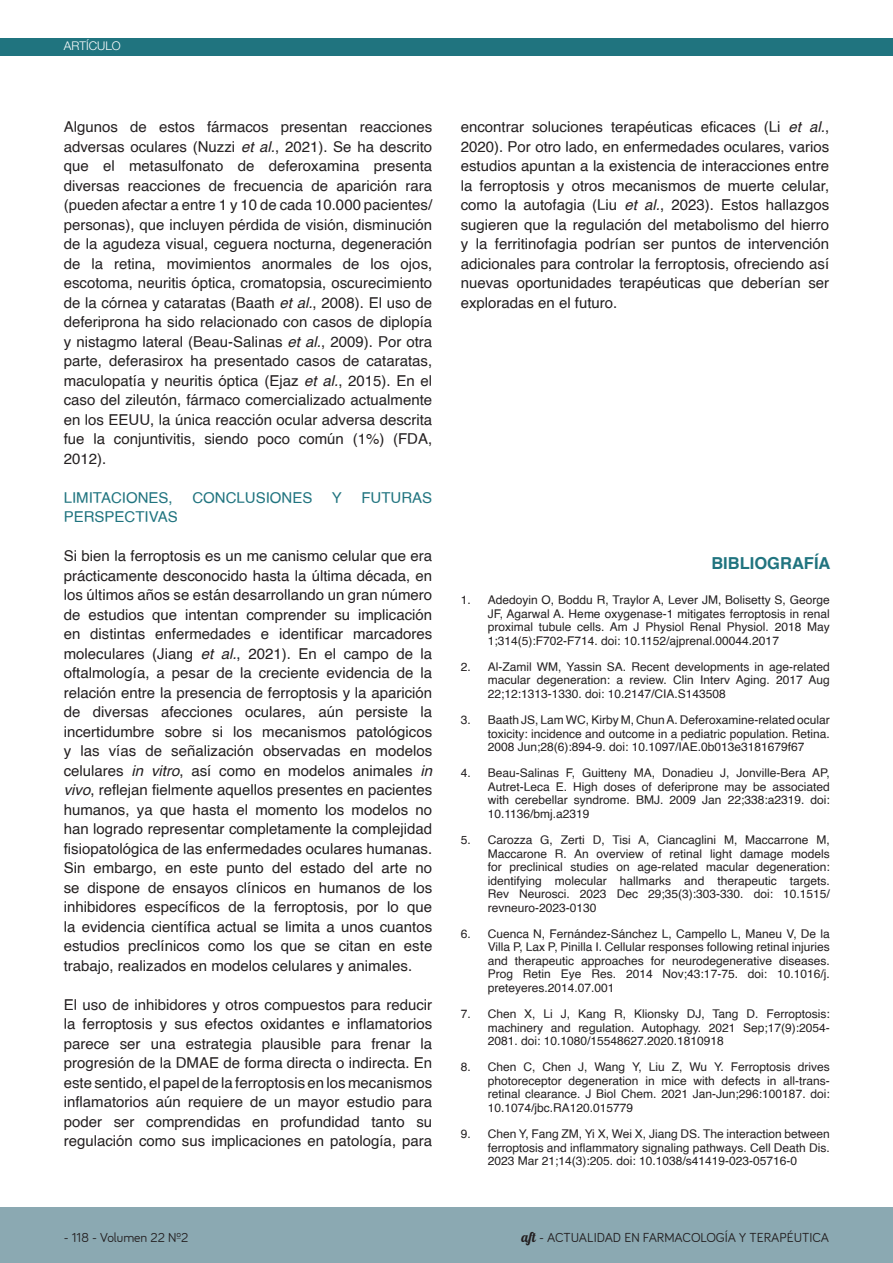
<style>
.page{position:relative;width:893px;height:1263px;background:#fff}
.page>*{position:absolute;margin:0;border:0;box-sizing:border-box;transform-origin:0 0}
.REFERENCIAS_BIBLIOGR{font:700 16.5px "Helvetica";color:#20747f}
.PÁRRAFO{font:15px/19.5px "Helvetica";color:#231f20;text-align:justify}
.PÁRRAFO-2{font:15px "Helvetica";color:#20747f}
.NUMERACIÓN{font:13.5px "Bariol";color:#231f20}
.t1{font:12px/13.5px "Helvetica";color:#231f20;text-align:justify}
.t2{font:300 12px "Helvetica Neue";color:#fff}
.s1{font-style:italic}
.s2{font-family:"Lobster 1.4"}
</style>
<div class="page">
<div style="left:0;top:1208px;width:893px;height:55px;background:#8ba9b2"></div>
<div style="left:0;top:38px;width:893px;height:17px;background:#20747f"></div>
<p class="t2" style="left:64px;top:38px;width:58px">ARTÍCULO</p>
<p class="PÁRRAFO" style="left:64px;top:117px;width:370px">Algunos de estos fármacos presentan reacciones adversas oculares (Nuzzi <span class="s1">et al.</span>, 2021). Se ha descrito que el metasulfonato de deferoxamina presenta diversas reacciones de frecuencia de aparición rara (pueden afectar a entre 1 y 10 de cada 10.000 pacientes/ personas), que incluyen pérdida de visión, disminución de la agudeza visual, ceguera nocturna, degeneración de la retina, movimientos anormales de los ojos, escotoma, neuritis óptica, cromatopsia, oscurecimiento de la córnea y cataratas (Baath <span class="s1">et al.</span>, 2008). El uso de deferiprona ha sido relacionado con casos de diplopía y nistagmo lateral (Beau-Salinas <span class="s1">et al.</span>, 2009). Por otra parte, deferasirox ha presentado casos de cataratas, maculopatía y neuritis óptica (Ejaz <span class="s1">et al.</span>, 2015). En el caso del zileutón, fármaco comercializado actualmente en los EEUU, la única reacción ocular adversa descrita fue la conjuntivitis, siendo poco común (1%) (FDA, 2012).</p>
<p class="PÁRRAFO-2" style="left:64px;top:486px;width:110px">LIMITACIONES,</p>
<p class="PÁRRAFO-2" style="left:192px;top:486px;width:122px">CONCLUSIONES</p>
<p class="PÁRRAFO-2" style="left:332px;top:486px;width:12px">Y</p>
<p class="PÁRRAFO-2" style="left:361px;top:486px;width:72px">FUTURAS</p>
<p class="PÁRRAFO-2" style="left:64px;top:505px;width:115px">PERSPECTIVAS</p>
<p class="PÁRRAFO" style="left:64px;top:546px;width:370px">Si bien la ferroptosis es un me canismo celular que era prácticamente desconocido hasta la última década, en los últimos años se están desarrollando un gran número de estudios que intentan comprender su implicación en distintas enfermedades e identificar marcadores moleculares (Jiang <span class="s1">et al.</span>, 2021). En el campo de la oftalmología, a pesar de la creciente evidencia de la relación entre la presencia de ferroptosis y la aparición de diversas afecciones oculares, aún persiste la incertidumbre sobre si los mecanismos patológicos y las vías de señalización observadas en modelos celulares <span class="s1">in vitro</span>, así como en modelos animales <span class="s1">in vivo</span>, reflejan fielmente aquellos presentes en pacientes humanos, ya que hasta el momento los modelos no han logrado representar completamente la complejidad fisiopatológica de las enfermedades oculares humanas.<br>Sin embargo, en este punto del estado del arte no se dispone de ensayos clínicos en humanos de los inhibidores específicos de la ferroptosis, por lo que la evidencia científica actual se limita a unos cuantos estudios preclínicos como los que se citan en este trabajo, realizados en modelos celulares y animales.</p>
<p class="PÁRRAFO" style="left:64px;top:995px;width:370px">El uso de inhibidores y otros compuestos para reducir la ferroptosis y sus efectos oxidantes e inflamatorios parece ser una estrategia plausible para frenar la progresión de la DMAE de forma directa o indirecta. En este sentido, el papel de la ferroptosis en los mecanismos inflamatorios aún requiere de un mayor estudio para poder ser comprendidas en profundidad tanto su regulación como sus implicaciones en patología, para</p>
<p class="PÁRRAFO" style="left:461px;top:117px;width:370px">encontrar soluciones terapéuticas eficaces (Li <span class="s1">et al.</span>, 2020). Por otro lado, en enfermedades oculares, varios estudios apuntan a la existencia de interacciones entre la ferroptosis y otros mecanismos de muerte celular, como la autofagia (Liu <span class="s1">et al.</span>, 2023). Estos hallazgos sugieren que la regulación del metabolismo del hierro y la ferritinofagia podrían ser puntos de intervención adicionales para controlar la ferroptosis, ofreciendo así nuevas oportunidades terapéuticas que deberían ser exploradas en el futuro.</p>
<p class="REFERENCIAS_BIBLIOGR" style="left:711px;top:550px;width:121px">BIBLIOGRAFÍA</p>
<p class="t1" style="left:488px;top:593px;width:344px;text-indent:-27px">1. Adedoyin O, Boddu R, Traylor A, Lever JM, Bolisetty S, George JF, Agarwal A. Heme oxygenase-1 mitigates ferroptosis in renal proximal tubule cells. Am J Physiol Renal Physiol. 2018 May 1;314(5):F702-F714. doi: 10.1152/ajprenal.00044.2017</p>
<p class="t1" style="left:488px;top:660px;width:344px;text-indent:-27px">2. Al-Zamil WM, Yassin SA. Recent developments in age-related macular degeneration: a review. Clin Interv Aging. 2017 Aug 22;12:1313-1330. doi: 10.2147/CIA.S143508</p>
<p class="t1" style="left:488px;top:713px;width:344px;text-indent:-27px">3. Baath JS, Lam WC, Kirby M, Chun A. Deferoxamine-related ocular toxicity: incidence and outcome in a pediatric population. Retina.<br>2008 Jun;28(6):894-9. doi: 10.1097/IAE.0b013e3181679f67</p>
<p class="t1" style="left:488px;top:767px;width:344px;text-indent:-27px">4. Beau-Salinas F, Guitteny MA, Donadieu J, Jonville-Bera AP, Autret-Leca E. High doses of deferiprone may be associated with cerebellar syndrome. BMJ. 2009 Jan 22;338:a2319. doi:<br>10.1136/bmj.a2319</p>
<p class="t1" style="left:488px;top:833px;width:344px;text-indent:-27px">5. Carozza G, Zerti D, Tisi A, Ciancaglini M, Maccarrone M, Maccarone R. An overview of retinal light damage models for preclinical studies on age-related macular degeneration: identifying molecular hallmarks and therapeutic targets.<br>Rev Neurosci. 2023 Dec 29;35(3):303-330. doi: 10.1515/ revneuro-2023-0130</p>
<p class="t1" style="left:488px;top:927px;width:344px;text-indent:-27px">6. Cuenca N, Fernández-Sánchez L, Campello L, Maneu V, De la Villa P, Lax P, Pinilla I. Cellular responses following retinal injuries and therapeutic approaches for neurodegenerative diseases.<br>Prog Retin Eye Res. 2014 Nov;43:17-75. doi: 10.1016/j. preteyeres.2014.07.001</p>
<p class="t1" style="left:488px;top:1007px;width:344px;text-indent:-27px">7. Chen X, Li J, Kang R, Klionsky DJ, Tang D. Ferroptosis: machinery and regulation. Autophagy. 2021 Sep;17(9):2054- 2081. doi: 10.1080/15548627.2020.1810918</p>
<p class="t1" style="left:488px;top:1061px;width:344px;text-indent:-27px">8. Chen C, Chen J, Wang Y, Liu Z, Wu Y. Ferroptosis drives photoreceptor degeneration in mice with defects in all-trans&shy;retinal clearance. J Biol Chem. 2021 Jan-Jun;296:100187. doi:<br>10.1074/jbc.RA120.015779</p>
<p class="t1" style="left:488px;top:1127px;width:344px;text-indent:-27px">9. Chen Y, Fang ZM, Yi X, Wei X, Jiang DS. The interaction between ferroptosis and inflammatory signaling pathways. Cell Death Dis.<br>2023 Mar 21;14(3):205. doi: 10.1038/s41419-023-05716-0</p>
<p class="NUMERACIÓN" style="left:64px;top:1230px;width:126px">- 118 - Volumen 22 Nº2</p>
<p class="NUMERACIÓN" style="left:522px;top:1230px;width:309px"><span class="s2">aft</span> - ACTUALIDAD EN FARMACOLOGÍA Y TERAPÉUTICA</p>
</div>
